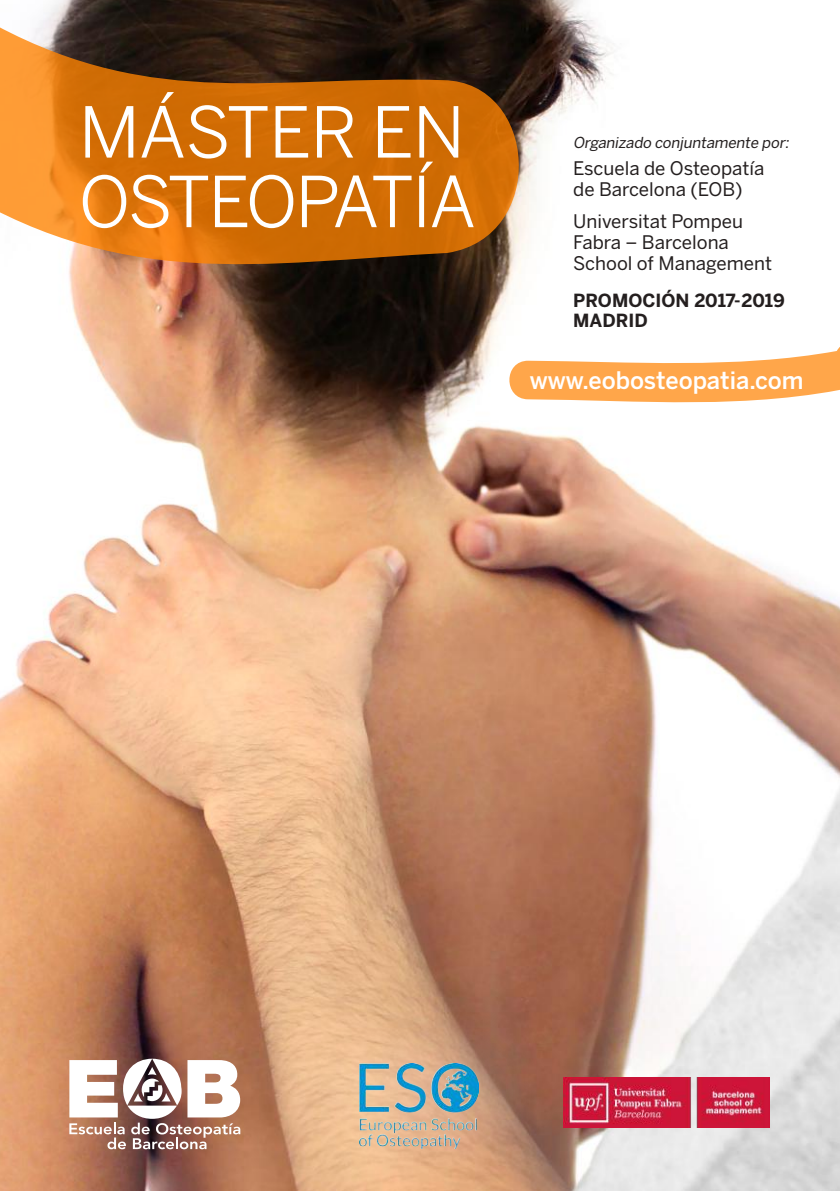
<style>
.page{position:relative;width:840px;height:1191px;background:#fff}
.page>*{position:absolute;margin:0;border:0;box-sizing:border-box;transform-origin:0 0}
.t1{font:69.6px/69.6px "Benton Sans";letter-spacing:-.03em;color:#fff}
.t2{font:500 24px "Benton Sans";color:#fff}
.t3{font:18.6px/21px "Benton Sans";color:#241f1f}
.t4{font:700 18px/20px "Benton Sans";color:#241f1f}
.t5{font:italic 15px "Benton Sans";color:#241f1f}
</style>
<div class="page">
<img style="left:0;top:0;width:839px;height:1191px">
<img style="left:563px;top:1077px;width:206px;height:50px">
<svg style="left:0;top:0;width:526px;height:277px;background:#a4601c"></svg>
<div style="left:281px;top:986px;width:272px;height:205px;background:#fff;opacity:.83"></div>
<img style="left:360px;top:1063px;width:118px;height:85px">
<svg style="left:507px;top:341px;width:332px;height:65px"></svg>
<div style="left:542px;top:107px;width:275px;height:252px;background:#fff"></div>
<svg style="left:69px;top:1058px;width:171px;height:91px"></svg>
<h1 class="t1" style="left:79px;top:97px;width:399px">MÁSTER EN<br>OSTEOPATÍA</h1>
<p class="t5" style="left:573px;top:134px;width:220px">Organizado conjuntamente por:</p>
<p class="t3" style="left:573px;top:157px;width:192px">Escuela de Osteopatía de Barcelona (EOB)</p>
<p class="t3" style="left:573px;top:211px;width:200px">Universitat Pompeu<br>Fabra – Barcelona<br>School of Management</p>
<p class="t4" style="left:573px;top:290px;width:213px">PROMOCIÓN 2017-2019<br>MADRID</p>
<p class="t2" style="left:529px;top:366px;width:275px">www.eobosteopatia.com</p>
</div>
